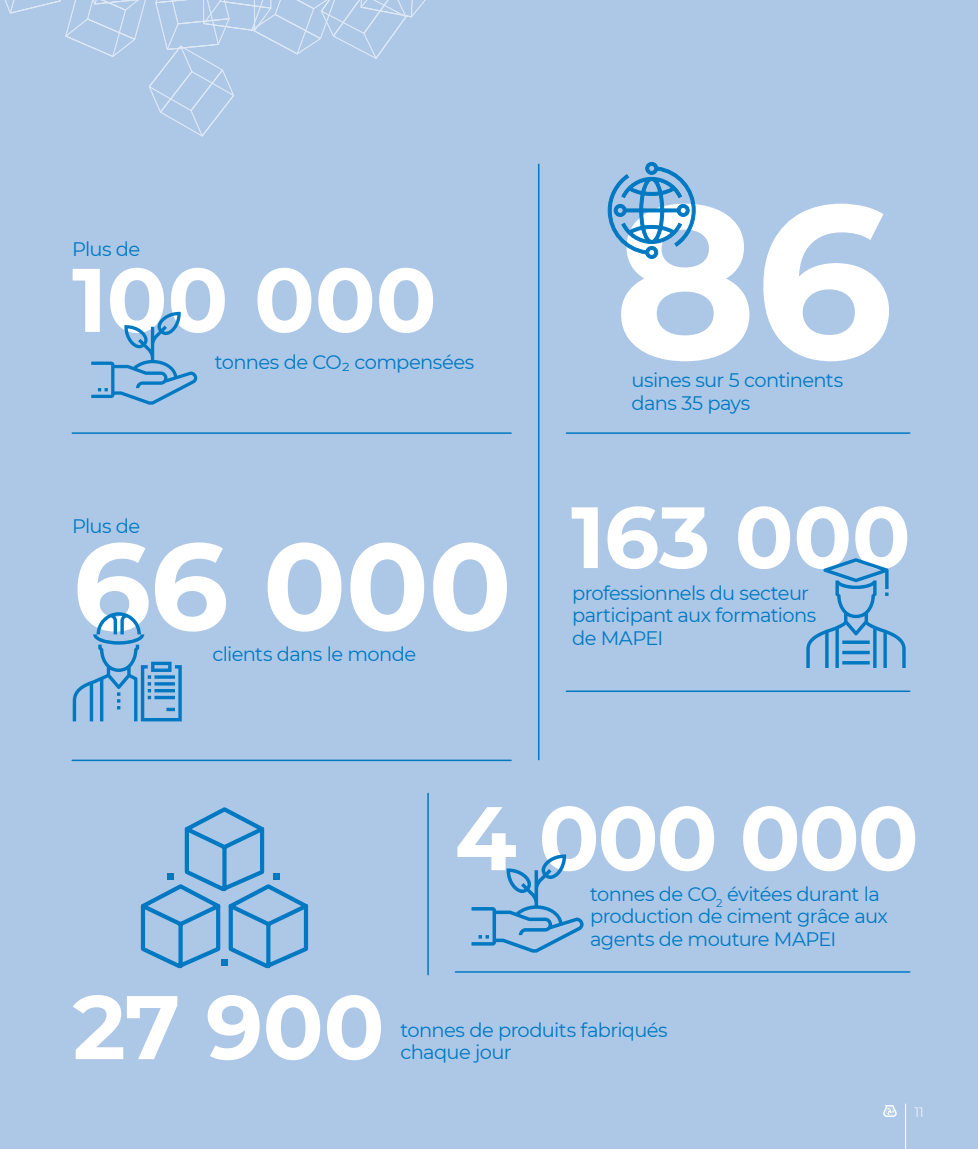
<style>
.page{position:relative;width:978px;height:1149px;background:#fff}
.page>*{position:absolute;margin:0;border:0;box-sizing:border-box;transform-origin:0 0}
.t1{font:700 217.5px "Montserrat";color:#fff}
.t2{font:700 123px "Montserrat";color:#fff}
.t3{font:700 90px "Montserrat";letter-spacing:-.01em;color:#fff}
.t4{font:700 86.7px "Montserrat";letter-spacing:-.005em;color:#fff}
.t5{font:19.5px/22.5px "Montserrat";letter-spacing:-.035em;color:#0079c2}
.t6{font:300 13.5px "Montserrat";color:#fff}
</style>
<div class="page">
<div style="left:0;top:0;width:978px;height:1148px;background:#adc7e7"></div>
<svg style="left:806px;top:558px;width:100px;height:109px"></svg>
<svg style="left:471px;top:854px;width:113px;height:98px"></svg>
<svg style="left:73px;top:612px;width:109px;height:109px"></svg>
<svg style="left:4px;top:0;width:422px;height:137px"></svg>
<svg style="left:91px;top:312px;width:106px;height:92px"></svg>
<svg style="left:608px;top:162px;width:87px;height:97px"></svg>
<hr style="left:72px;top:432px;width:439px;height:1px;background:#0079c2">
<hr style="left:566px;top:432px;width:344px;height:1px;background:#0079c2">
<hr style="left:538px;top:164px;width:1px;height:595px;background:#0079c2">
<svg style="left:883px;top:1105px;width:14px;height:11px"></svg>
<hr style="left:905px;top:1103px;width:1px;height:45px;background:#fff">
<svg style="left:140px;top:807px;width:169px;height:162px"></svg>
<div style="left:167px;top:872px;width:6px;height:7px;background:#0079c2"></div>
<div style="left:274px;top:872px;width:6px;height:7px;background:#0079c2"></div>
<div style="left:221px;top:959px;width:7px;height:6px;background:#0079c2"></div>
<hr style="left:72px;top:759px;width:439px;height:1px;background:#0079c2">
<hr style="left:455px;top:970px;width:455px;height:2px;background:#0079c2">
<hr style="left:566px;top:690px;width:344px;height:1px;background:#0079c2">
<hr style="left:427px;top:793px;width:2px;height:181px;background:#0079c2">
<p class="t5" style="left:72px;top:237px;width:70px">Plus de</p>
<h3 class="t3" style="left:72px;top:235px;width:366px">100 000</h3>
<p class="t5" style="left:72px;top:513px;width:70px">Plus de</p>
<p class="t5" style="left:215px;top:350px;width:261px">tonnes de CO2 compensées</p>
<h2 class="t2" style="left:73px;top:497px;width:441px">66 000</h2>
<p class="t5" style="left:213px;top:642px;width:205px">clients dans le monde</p>
<h1 class="t1" style="left:613px;top:124px;width:281px">86</h1>
<p class="t5" style="left:632px;top:390px;width:120px">dans 35 pays</p>
<p class="t5" style="left:632px;top:368px;width:213px">usines sur 5 continents</p>
<h3 class="t4" style="left:571px;top:474px;width:341px">163 000</h3>
<p class="t5" style="left:572px;top:580px;width:246px">professionnels du secteur participant aux formations de MAPEI</p>
<h3 class="t3" style="left:73px;top:961px;width:313px">27 900</h3>
<h3 class="t3" style="left:455px;top:773px;width:466px">4 000 000</h3>
<p class="t5" style="left:590px;top:881px;width:299px">tonnes de CO<sub>2</sub> évitées durant la production de ciment grâce aux agents de mouture MAPEI</p>
<p class="t5" style="left:401px;top:1017px;width:269px">tonnes de produits fabriqués chaque jour</p>
<p class="t6" style="left:914px;top:1102px;width:11px">11</p>
</div>
